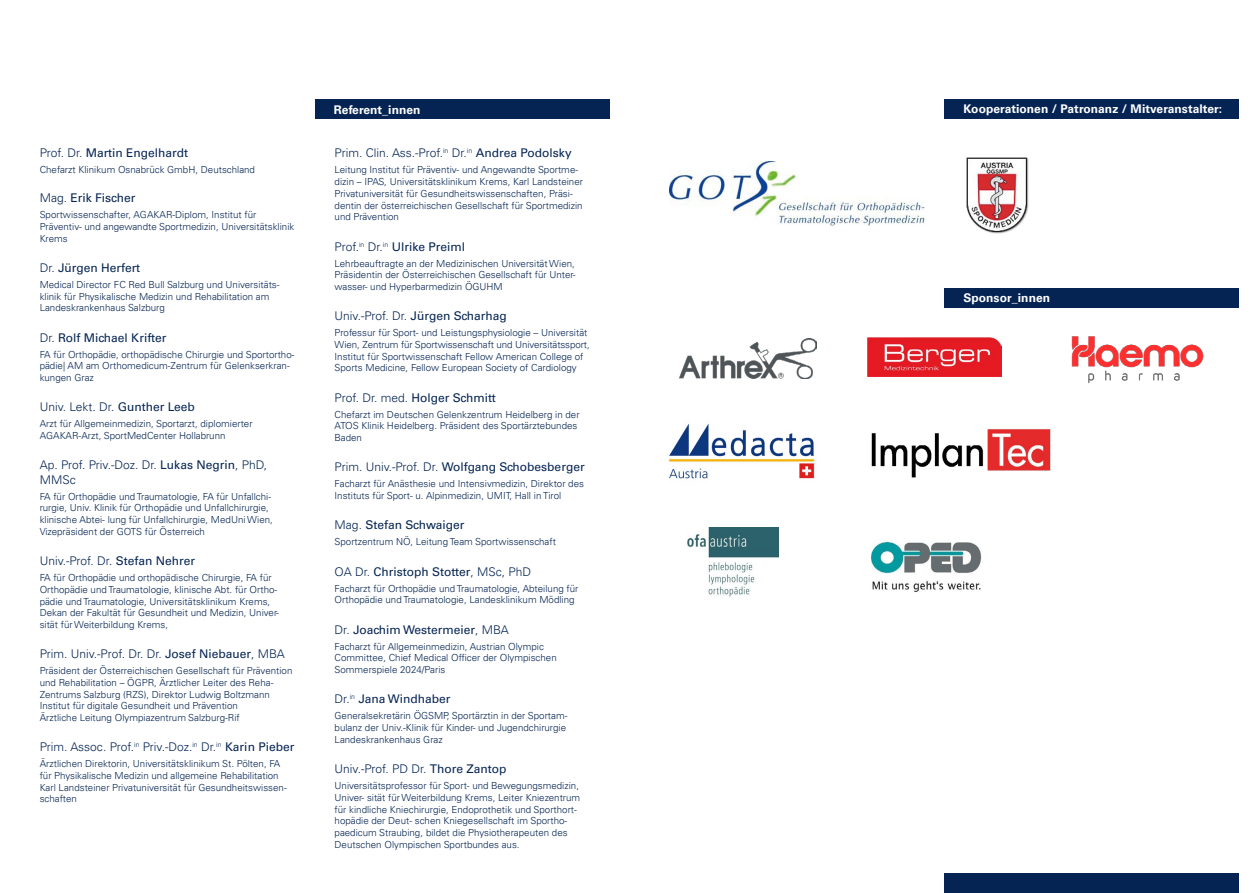
<style>
.page{position:relative;width:1259px;height:893px;background:#fff}
.page>*{position:absolute;margin:0;border:0;box-sizing:border-box;transform-origin:0 0}
.Fließtext{font:300 12px/14.4px "Univers LT Pro 45";color:#052453}
.Fließtext-2{font:12px "Univers LT Pro 55 Roman";color:#052453}
.Zwischentitel_Balken_weiß{font:700 12px "Univers LT Pro 65";letter-spacing:.005em;color:#fff}
.Fließtext_kleiner{font:300 9.75px/11.7px "Univers LT Pro 45";color:#052453}
.s1{font-family:"Univers LT Pro 45";font-weight:300}
.s2{font-family:"Univers LT Pro 55 Roman";font-weight:400}
</style>
<div class="page">
<div style="left:315px;top:99px;width:294px;height:20px;background:#052453"></div>
<div style="left:944px;top:288px;width:295px;height:19px;background:#052453"></div>
<div style="left:944px;top:99px;width:295px;height:20px;background:#052453"></div>
<img style="left:669px;top:161px;width:255px;height:64px">
<img style="left:967px;top:157px;width:61px;height:77px">
<div style="left:944px;top:873px;width:294px;height:20px;background:#052453"></div>
<img style="left:867px;top:338px;width:134px;height:39px">
<img style="left:680px;top:338px;width:136px;height:41px">
<img style="left:1071px;top:336px;width:133px;height:47px">
<img style="left:668px;top:423px;width:147px;height:56px">
<img style="left:688px;top:527px;width:90px;height:70px">
<img style="left:871px;top:540px;width:111px;height:52px">
<img style="left:871px;top:429px;width:180px;height:49px">
<p class="Fließtext-2" style="left:40px;top:145px;width:150px"><span class="s1">Prof. Dr.</span> Martin Engelhardt</p>
<p class="Fließtext_kleiner" style="left:40px;top:164px;width:217px">Chefarzt Klinikum Osnabrück GmbH, Deutschland</p>
<p class="Fließtext-2" style="left:40px;top:190px;width:97px"><span class="s1">Mag.</span> Erik Fischer</p>
<p class="Fließtext_kleiner" style="left:40px;top:209px;width:256px">Sportwissenschafter, AGAKAR-Diplom, Institut für<br>Präventiv- und angewandte Sportmedizin, Universitätsklinik<br>Krems</p>
<p class="Fließtext-2" style="left:40px;top:259px;width:102px"><span class="s1">Dr.</span> Jürgen Herfert</p>
<p class="Fließtext_kleiner" style="left:40px;top:278px;width:241px">Medical Director FC Red Bull Salzburg und Universitäts&shy;klinik für Physikalische Medizin und Rehabilitation am<br>Landeskrankenhaus Salzburg</p>
<p class="Fließtext-2" style="left:40px;top:329px;width:128px"><span class="s1">Dr.</span> Rolf Michael Krifter</p>
<p class="Fließtext_kleiner" style="left:40px;top:348px;width:256px">FA für Orthopädie, orthopädische Chirurgie und Sportortho&shy;pädie| AM am Orthomedicum-Zentrum für Gelenkserkran&shy;kungen Graz</p>
<p class="Fließtext" style="left:40px;top:400px;width:157px">Univ. Lekt. Dr. <span class="s2">Gunther Leeb</span></p>
<p class="Fließtext_kleiner" style="left:40px;top:418px;width:214px">Arzt für Allgemeinmedizin, Sportarzt, diplomierter<br>AGAKAR-Arzt, SportMedCenter Hollabrunn</p>
<p class="Fließtext" style="left:40px;top:458px;width:229px">Ap. Prof. Priv.-Doz. Dr. <span class="s2">Lukas Negrin</span>, PhD,<br>MMSc</p>
<p class="Fließtext_kleiner" style="left:40px;top:490px;width:235px">FA für Orthopädie und Traumatologie, FA für Unfallchi&shy;rurgie, Univ. Klinik für Orthopädie und Unfallchirurgie, klinische Abtei- lung für Unfallchirurgie, MedUni Wien, Vizepräsident der GOTS für Österreich</p>
<p class="Fließtext" style="left:40px;top:553px;width:157px">Univ.-Prof. Dr. <span class="s2">Stefan Nehrer</span></p>
<p class="Fließtext_kleiner" style="left:40px;top:572px;width:241px">FA für Orthopädie und orthopädische Chirurgie, FA für Orthopädie und Traumatologie, klinische Abt. für Ortho&shy;pädie und Traumatologie, Universitätsklinikum Krems, Dekan der Fakultät für Gesundheit und Medizin, Univer&shy;sität für Weiterbildung Krems,</p>
<p class="Fließtext" style="left:40px;top:646px;width:246px">Prim. Univ.-Prof. Dr. Dr. <span class="s2">Josef Niebauer</span>, MBA</p>
<p class="Fließtext_kleiner" style="left:40px;top:665px;width:254px">Präsident der Österreichischen Gesellschaft für Prävention und Rehabilitation – ÖGPR, Ärztlicher Leiter des Reha-Zentrums Salzburg (RZS), Direktor Ludwig Boltzmann Institut für digitale Gesundheit und Prävention<br>Ärztliche Leitung Olympiazentrum Salzburg-Rif</p>
<p class="Fließtext" style="left:40px;top:740px;width:256px">Prim. Assoc. Prof.<sup>in</sup> Priv.-Doz.<sup>in</sup> Dr.<sup>in</sup> <span class="s2">Karin Pieber</span></p>
<p class="Fließtext_kleiner" style="left:40px;top:758px;width:248px">Ärztlichen Direktorin, Universitätsklinikum St. Pölten, FA für Physikalische Medizin und allgemeine Rehabilitation Karl Landsteiner Privatuniversität für Gesundheitswissen&shy;schaften</p>
<h3 class="Zwischentitel_Balken_weiß" style="left:334px;top:101px;width:88px">Referent_innen</h3>
<p class="Fließtext" style="left:334px;top:146px;width:239px">Prim. Clin. Ass.-Prof.<sup>in</sup> Dr.<sup>in</sup> <span class="s2">Andrea Podolsky</span></p>
<p class="Fließtext_kleiner" style="left:334px;top:164px;width:250px">Leitung Institut für Präventiv- und Angewandte Sportme&shy;dizin – IPAS, Universitätsklinikum Krems, Karl Landsteiner Privatuniversität für Gesundheitswissenschaften, Präsi&shy;dentin der österreichischen Gesellschaft für Sportmedizin und Prävention</p>
<p class="Fließtext-2" style="left:334px;top:238px;width:132px"><span class="s1">Prof.</span><sup>in</sup> <span class="s1">Dr.</span><sup>in</sup> Ulrike Preiml</p>
<p class="Fließtext_kleiner" style="left:334px;top:257px;width:242px;text-align:justify">Lehrbeauftragte an der Medizinischen Universität Wien, Präsidentin der Österreichischen Gesellschaft für Unter&shy;wasser- und Hyperbarmedizin ÖGUHM</p>
<p class="Fließtext" style="left:334px;top:309px;width:174px">Univ.-Prof. Dr. <span class="s2">Jürgen Scharhag</span></p>
<p class="Fließtext_kleiner" style="left:334px;top:327px;width:257px">Professur für Sport- und Leistungsphysiologie – Universität Wien, Zentrum für Sportwissenschaft und Universitätssport, Institut für Sportwissenschaft Fellow American College of Sports Medicine, Fellow European Society of Cardiology</p>
<p class="Fließtext-2" style="left:334px;top:389px;width:163px"><span class="s1">Prof. Dr. med.</span> Holger Schmitt</p>
<p class="Fließtext_kleiner" style="left:334px;top:408px;width:246px">Chefarzt im Deutschen Gelenkzentrum Heidelberg in der<br>ATOS Klinik Heidelberg. Präsident des Sportärztebundes<br>Baden</p>
<p class="Fließtext-2" style="left:334px;top:459px;width:252px"><span class="s1">Prim. Univ.-Prof. Dr.</span> Wolfgang Schobesberger</p>
<p class="Fließtext_kleiner" style="left:334px;top:478px;width:251px">Facharzt für Anästhesie und Intensivmedizin, Direktor des<br>Instituts für Sport- u. Alpinmedizin, UMIT, Hall in Tirol</p>
<p class="Fließtext-2" style="left:334px;top:517px;width:131px"><span class="s1">Mag.</span> Stefan Schwaiger</p>
<p class="Fließtext_kleiner" style="left:334px;top:536px;width:223px">Sportzentrum NÖ, Leitung Team Sportwissenschaft</p>
<p class="Fließtext-2" style="left:334px;top:563px;width:198px"><span class="s1">OA Dr.</span> Christoph Stotter<span class="s1">, MSc, PhD</span></p>
<p class="Fließtext_kleiner" style="left:334px;top:582px;width:245px">Facharzt für Orthopädie und Traumatologie, Abteilung für<br>Orthopädie und Traumatologie, Landesklinikum Mödling</p>
<p class="Fließtext-2" style="left:334px;top:621px;width:176px"><span class="s1">Dr.</span> Joachim Westermeier<span class="s1">, MBA</span></p>
<p class="Fließtext_kleiner" style="left:334px;top:640px;width:224px">Facharzt für Allgemeinmedizin, Austrian Olympic<br>Committee, Chief Medical Officer der Olympischen<br>Sommerspiele 2024/Paris</p>
<p class="Fließtext-2" style="left:334px;top:691px;width:117px"><span class="s1">Dr.</span><sup>in</sup> Jana Windhaber</p>
<p class="Fließtext_kleiner" style="left:334px;top:710px;width:234px">Generalsekretärin ÖGSMP, Sportärztin in der Sportam&shy;bulanz der Univ.-Klinik für Kinder- und Jugendchirurgie<br>Landeskrankenhaus Graz</p>
<p class="Fließtext" style="left:334px;top:761px;width:173px">Univ.-Prof. PD Dr. <span class="s2">Thore Zantop</span></p>
<p class="Fließtext_kleiner" style="left:334px;top:780px;width:247px">Universitätsprofessor für Sport- und Bewegungsmedizin, Univer- sität für Weiterbildung Krems, Leiter Kniezentrum für kindliche Kniechirurgie, Endoprothetik und Sporthort&shy;hopädie der Deut- schen Kniegesellschaft im Sportho&shy;paedicum Straubing, bildet die Physiotherapeuten des Deutschen Olympischen Sportbundes aus.</p>
<h3 class="Zwischentitel_Balken_weiß" style="left:963px;top:101px;width:260px">Kooperationen / Patronanz / Mitveranstalter:</h3>
<h3 class="Zwischentitel_Balken_weiß" style="left:963px;top:289px;width:88px">Sponsor_innen</h3>
</div>
